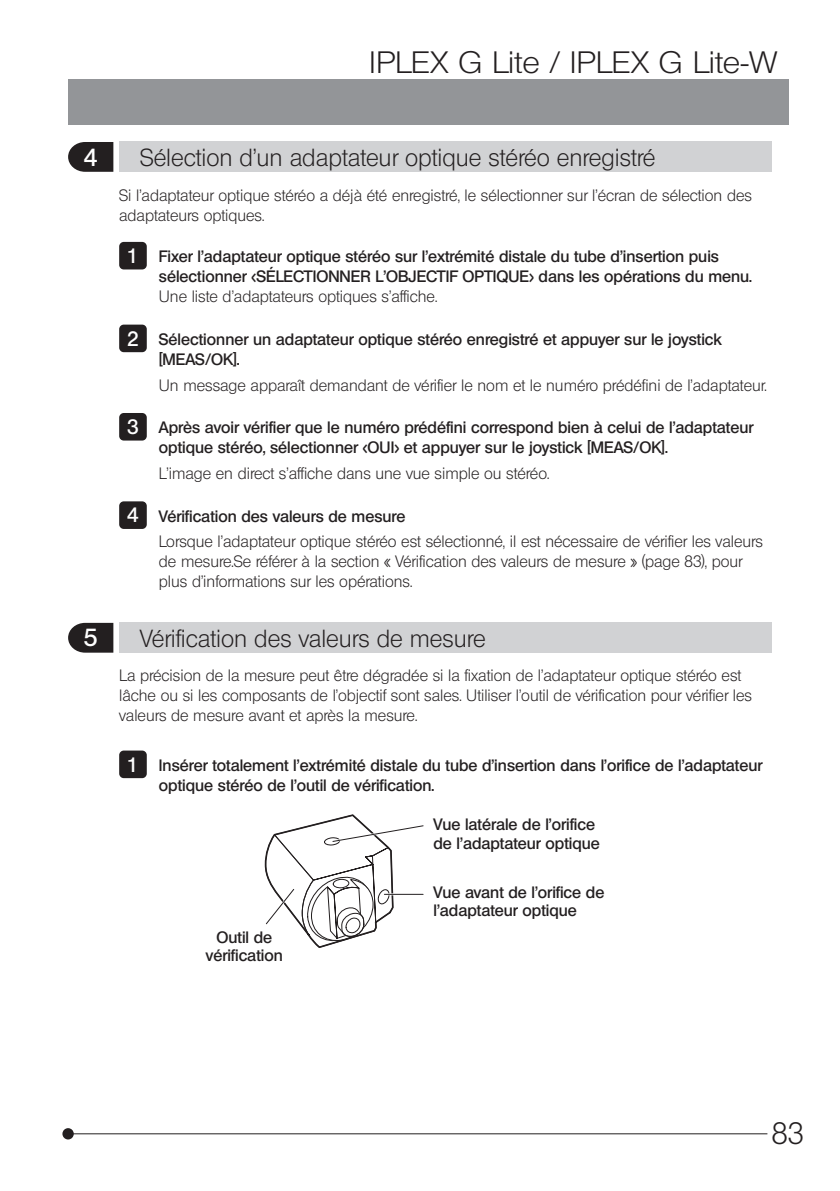
<style>
.page{position:relative;width:840px;height:1191px;background:#fff}
.page>*{position:absolute;margin:0;border:0;box-sizing:border-box;transform-origin:0 0}
.t1{font:30px "Olympus Leicht Normal";color:#231f20;scale:1.1 1}
.t2{font:30px "Olympus Leicht Normal";color:#231f20}
.t3{font:24px "Olympus Leicht Normal";color:#231f20}
.t4{font:24px "Olympus Leicht Halbfett";color:#fff}
.t5{font:20.2px "Olympus Leicht Halbfett";color:#fff}
.t6{font:16px/20px "Olympus Leicht Halbfett";color:#231f20}
.t7{font:16px/20px "Olympus Leicht Normal";color:#231f20}
</style>
<div class="page">
<div style="left:62px;top:1128px;width:12px;height:11px;background:#231f20;border-radius:50%"></div>
<hr style="left:68px;top:1133px;width:699px;height:1px;background:#231f20">
<div style="left:68px;top:79px;width:720px;height:46px;background:#939598"></div>
<div style="left:119px;top:142px;width:652px;height:30px;background:#d1d2d4"></div>
<div style="left:119px;top:622px;width:652px;height:30px;background:#d1d2d4"></div>
<svg style="left:68px;top:142px;width:45px;height:30px"></svg>
<svg style="left:68px;top:623px;width:45px;height:29px"></svg>
<div style="left:119px;top:242px;width:28px;height:27px;background:#231f20;border-radius:5px"></div>
<div style="left:119px;top:324px;width:28px;height:28px;background:#231f20;border-radius:5px"></div>
<div style="left:119px;top:413px;width:28px;height:27px;background:#231f20;border-radius:5px"></div>
<div style="left:119px;top:501px;width:28px;height:28px;background:#231f20;border-radius:5px"></div>
<div style="left:119px;top:750px;width:28px;height:28px;background:#231f20;border-radius:5px"></div>
<svg style="left:264px;top:814px;width:160px;height:134px"></svg>
<div style="left:193px;top:925px;width:103px;height:62px;background:#fff"></div>
<h1 class="t1" style="left:369px;top:45px;width:372px">IPLEX G Lite / IPLEX G Lite-W</h1>
<h2 class="t4" style="left:84px;top:143px;width:15px">4</h2>
<h2 class="t3" style="left:140px;top:143px;width:516px">Sélection d'un adaptateur optique stéréo enregistré</h2>
<p class="t7" style="left:119px;top:185px;width:634px">Si l'adaptateur optique stéréo a déjà été enregistré, le sélectionner sur l'écran de sélection des adaptateurs optiques.</p>
<p class="t5" style="left:127px;top:244px;width:13px">1</p>
<p class="t5" style="left:127px;top:326px;width:13px">2</p>
<p class="t5" style="left:127px;top:415px;width:13px">3</p>
<p class="t5" style="left:127px;top:503px;width:13px">4</p>
<p class="t6" style="left:159px;top:247px;width:594px">Fixer l'adaptateur optique stéréo sur l'extrémité distale du tube d'insertion puis sélectionner &lt;SÉLECTIONNER L'OBJECTIF OPTIQUE&gt; dans les opérations du menu.</p>
<p class="t7" style="left:159px;top:287px;width:280px">Une liste d'adaptateurs optiques s'affiche.</p>
<p class="t6" style="left:159px;top:329px;width:564px">Sélectionner un adaptateur optique stéréo enregistré et appuyer sur le joystick [MEAS/OK].</p>
<p class="t7" style="left:159px;top:375px;width:609px">Un message apparaît demandant de vérifier le nom et le numéro prédéfini de l'adaptateur.</p>
<p class="t6" style="left:159px;top:418px;width:595px">Après avoir vérifier que le numéro prédéfini correspond bien à celui de l'adaptateur optique stéréo, sélectionner &lt;OUI&gt; et appuyer sur le joystick [MEAS/OK].</p>
<p class="t7" style="left:159px;top:463px;width:392px">L'image en direct s'affiche dans une vue simple ou stéréo.</p>
<p class="t6" style="left:159px;top:506px;width:248px">Vérification des valeurs de mesure</p>
<p class="t7" style="left:159px;top:532px;width:605px">Lorsque l'adaptateur optique stéréo est sélectionné, il est nécessaire de vérifier les valeurs de mesure.Se référer à la section þ Vérification des valeurs de mesure ý (page 83), pour plus d'informations sur les opérations.</p>
<h2 class="t4" style="left:84px;top:623px;width:15px">5</h2>
<h2 class="t3" style="left:140px;top:624px;width:347px">Vérification des valeurs de mesure</h2>
<p class="t7" style="left:119px;top:665px;width:634px">La précision de la mesure peut être dégradée si la fixation de l'adaptateur optique stéréo est lâche ou si les composants de l'objectif sont sales. Utiliser l'outil de vérification pour vérifier les valeurs de mesure avant et après la mesure.</p>
<p class="t5" style="left:127px;top:752px;width:13px">1</p>
<p class="t6" style="left:159px;top:755px;width:604px">Insérer totalement l'extrémité distale du tube d'insertion dans l'orifice de l'adaptateur optique stéréo de l'outil de vérification.</p>
<p class="t6" style="left:229px;top:926px;width:48px;line-height:19.2px;text-align:center">Check tool</p>
<p class="t6" style="left:206px;top:928px;width:78px;line-height:18px;text-align:center">Outil de vérification</p>
<p class="t6" style="left:433px;top:815px;width:168px;line-height:18px">Vue latérale de l'orifice de l'adaptateur optique</p>
<p class="t6" style="left:433px;top:883px;width:172px;line-height:18px">Vue avant de l'orifice de l'adaptateur optique</p>
<p class="t6" style="left:430px;top:817px;width:123px;line-height:19.2px">Sid -view optical adapter hole</p>
<p class="t6" style="left:430px;top:885px;width:150px;line-height:19.2px">Forward-view optical adapter hole</p>
<h1 class="t2" style="left:771px;top:1115px;width:33px">83</h1>
</div>
